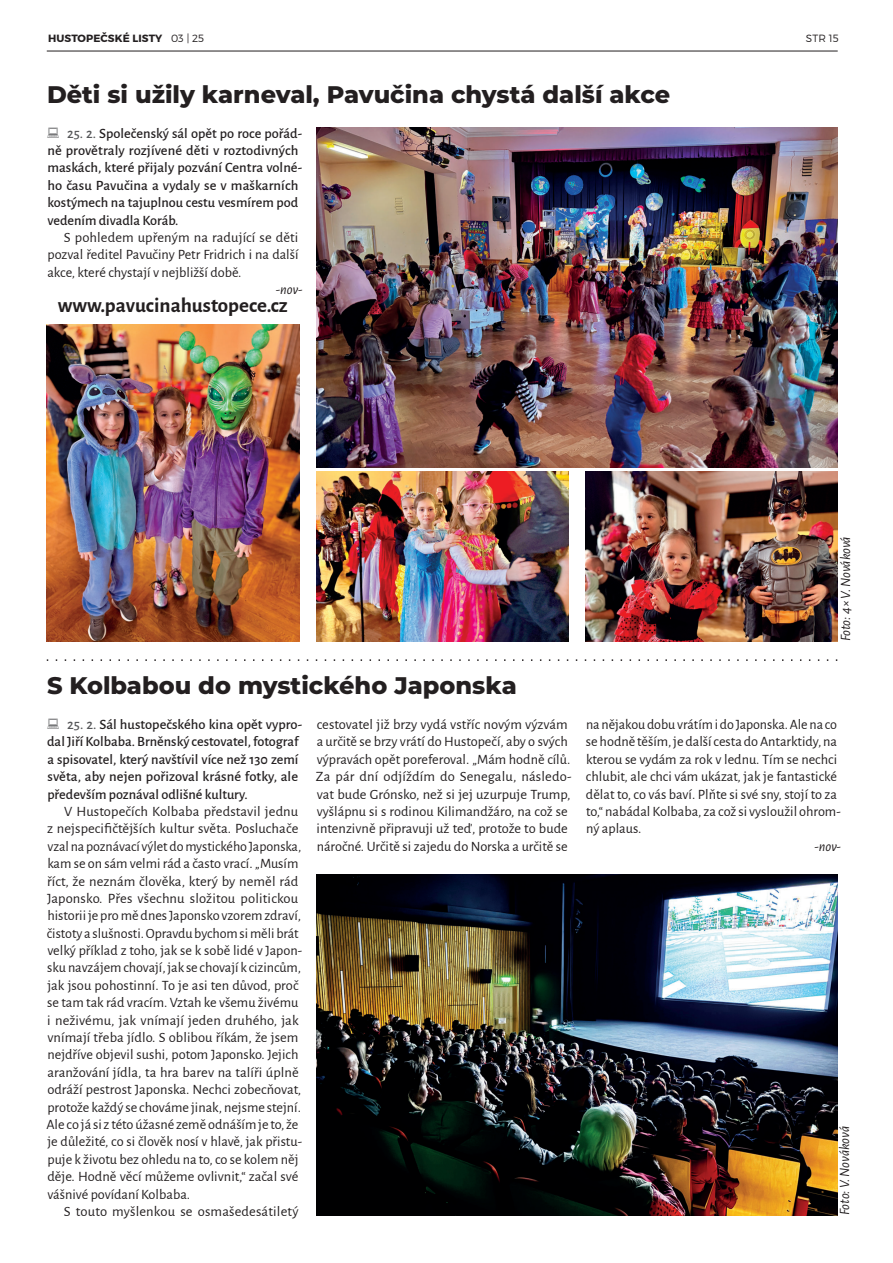
<style>
.page{position:relative;width:893px;height:1263px;background:#fff}
.page>*{position:absolute;margin:0;border:0;box-sizing:border-box;transform-origin:0 0}
.t1{font:800 24px "Montserrat";color:#231f20}
.t2{font:700 21px "Alegreya Sans";color:#231f20}
.t3{font:14.25px/17.4px "Alegreya Sans";color:#231f20}
.t4{font:500 14.25px/17.4px "Alegreya Sans";color:#231f20}
.t5{font:italic 14.25px "Alegreya Sans";letter-spacing:-.015em;color:#231f20}
.t6{font:700 10.5px "Montserrat";letter-spacing:.01em;color:#231f20}
.t7{font:300 10.5px "Montserrat";color:#231f20}
.s1{font-weight:300}
.s2{color:#57585a}
</style>
<div class="page">
<hr style="left:47px;top:51px;width:791px;height:1px;background:#231f20">
<img style="left:316px;top:128px;width:522px;height:340px">
<img style="left:316px;top:875px;width:522px;height:340px">
<svg style="left:47px;top:659px;width:790px;height:2px"></svg>
<img style="left:47px;top:324px;width:252px;height:318px">
<img style="left:585px;top:472px;width:253px;height:170px">
<img style="left:316px;top:472px;width:252px;height:170px">
<p class="t6" style="left:48px;top:32px;width:157px">HUSTOPEČSKÉ LISTY <span class="s1">03 | 25</span></p>
<p class="t7" style="left:806px;top:32px;width:34px">STR 15</p>
<h1 class="t1" style="left:47px;top:83px;width:625px">Děti si užily karneval, Pavučina chystá další akce</h1>
<p class="t4" style="left:47px;top:125px;width:256px;text-indent:20px"><span class="s2">25. 2.</span> Společenský sál opět po roce pořád&shy;ně provětraly rozjívené děti v roztodivných maskách, které přijaly pozvání Centra volné&shy;ho času Pavučina a vydaly se v maškarních kostýmech na tajuplnou cestu vesmírem pod vedením divadla Koráb.</p>
<p class="t3" style="left:47px;top:229px;width:253px;text-align:justify;text-indent:17px">S pohledem upřeným na radující se děti pozval ředitel Pavučiny Petr Fridrich i na další akce, které chystají v nejbližší době.</p>
<p class="t5" style="left:276px;top:281px;width:28px">-nov-</p>
<h2 class="t2" style="left:58px;top:293px;width:231px">www.pavucinahustopece.cz</h2>
<p class="t5" style="left:837px;top:641px;width:106px;rotate:-90deg">Foto: 4× V. Nováková</p>
<h1 class="t1" style="left:47px;top:674px;width:471px">S Kolbabou do mystického Japonska</h1>
<p class="t4" style="left:47px;top:716px;width:256px;text-indent:20px"><span class="s2">25. 2.</span> Sál hustopečského kina opět vypro&shy;dal Jiří Kolbaba. Brněnský cestovatel, fotograf a spisovatel, který navštívil více než 130 zemí světa, aby nejen pořizoval krásné fotky, ale především poznával odlišné kultury.</p>
<p class="t3" style="left:46px;top:803px;width:257px;text-indent:18px">V Hustopečích Kolbaba představil jednu z nejspecifičtějších kultur světa. Posluchače vzal na poznávací výlet do mystického Japonska, kam se on sám velmi rád a často vrací. „Musím říct, že neznám člověka, který by neměl rád Japonsko. Přes všechnu složitou politickou historii je pro mě dnes Japonsko vzorem zdraví, čistoty a slušnosti. Opravdu bychom si měli brát velký příklad z toho, jak se k sobě lidé v Japon&shy;sku navzájem chovají, jak se chovají k cizincům, jak jsou pohostinní. To je asi ten důvod, proč se tam tak rád vracím. Vztah ke všemu živému i neživému, jak vnímají jeden druhého, jak vnímají třeba jídlo. S oblibou říkám, že jsem nejdříve objevil sushi, potom Japonsko. Jejich aranžování jídla, ta hra barev na talíři úplně odráží pestrost Japonska. Nechci zobecňovat, protože každý se chováme jinak, nejsme stejní.<br>Ale co já si z této úžasné země odnáším je to, že je důležité, co si člověk nosí v hlavě, jak přistu&shy;puje k životu bez ohledu na to, co se kolem něj děje. Hodně věcí můžeme ovlivnit,“ začal své vášnivé povídaní Kolbaba.</p>
<p class="t3" style="left:64px;top:1203px;width:236px">S touto myšlenkou se osmašedesátiletý</p>
<p class="t3" style="left:316px;top:716px;width:257px">cestovatel již brzy vydá vstříc novým výzvám a určitě se brzy vrátí do Hustopečí, aby o svých výpravách opět poreferoval. „Mám hodně cílů.<br>Za pár dní odjíždím do Senegalu, následo&shy;vat bude Grónsko, než si jej uzurpuje Trump, vyšlápnu si s rodinou Kilimandžáro, na což se intenzivně připravuji už teď, protože to bude náročné. Určitě si zajedu do Norska a určitě se</p>
<p class="t3" style="left:586px;top:716px;width:256px">na nějakou dobu vrátím i do Japonska. Ale na co se hodně těším, je další cesta do Antarktidy, na kterou se vydám za rok v lednu. Tím se nechci chlubit, ale chci vám ukázat, jak je fantastické dělat to, co vás baví. Plňte si své sny, stojí to za to,“ nabádal Kolbaba, za což si vysloužil ohrom&shy;ný aplaus.</p>
<p class="t5" style="left:814px;top:838px;width:28px">-nov-</p>
<p class="t5" style="left:836px;top:1215px;width:91px;rotate:-90deg">Foto: V. Nováková</p>
</div>
